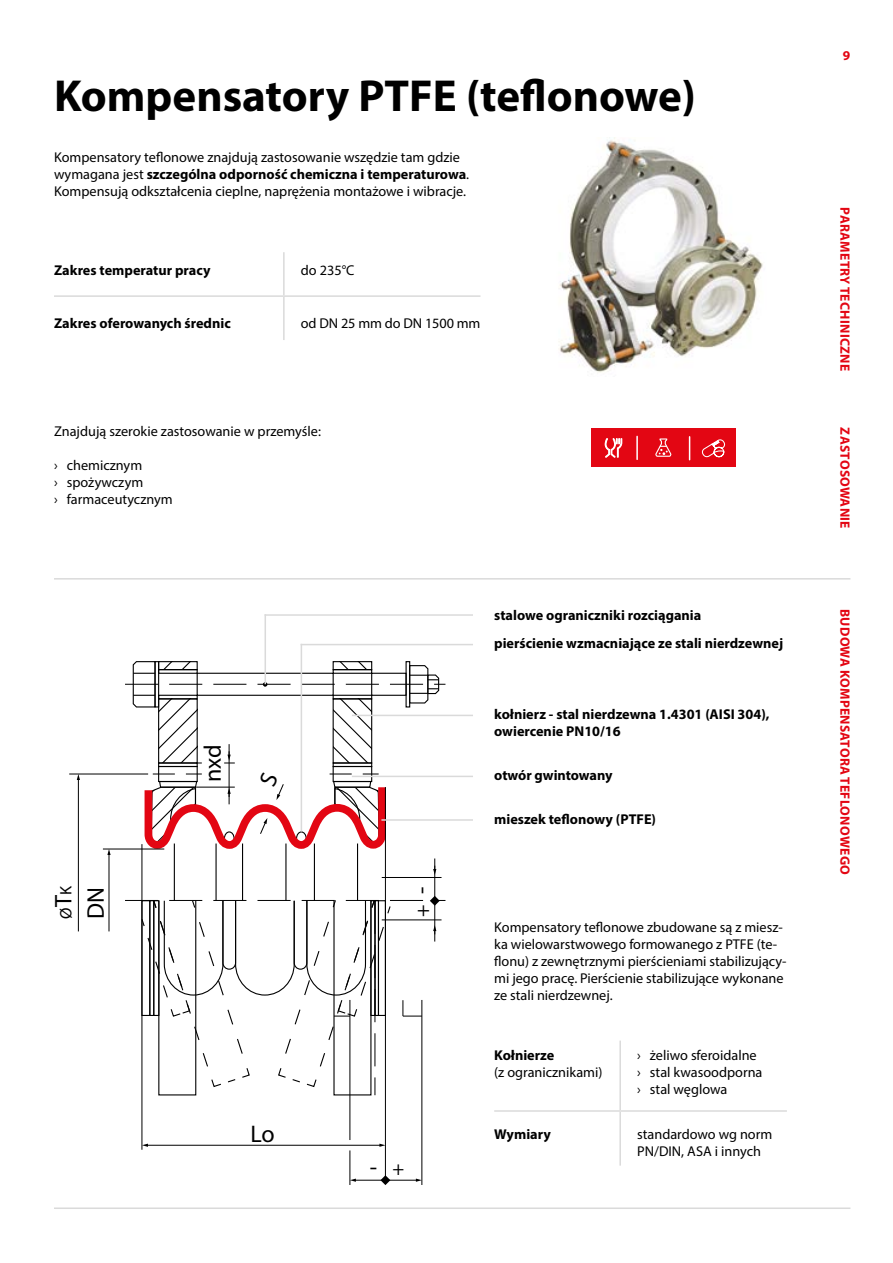
<style>
.page{position:relative;width:893px;height:1263px;background:#fff}
.page>*{position:absolute;margin:0;border:0;box-sizing:border-box;transform-origin:0 0}
.t1{font:700 45px "Myriad Pro";color:#000}
.t2{font:24.15px "Myriad Pro";letter-spacing:-.005em;color:#000}
.t3{font:21px "Myriad Pro";color:#000}
.t4{font:16.5px "Myriad Pro";color:#000}
.t5{font:14.25px/17.1px "Myriad Pro";color:#000}
.t6{font:700 14.25px/17.1px "Myriad Pro";color:#000}
.t7{font:700 13.5px "Myriad Pro";letter-spacing:.02em;color:#e30613}
.s1{font-weight:700}
.s2{font-size:24.15px}
.s3{font-size:19.8px}
</style>
<div class="page">
<img style="left:559px;top:138px;width:204px;height:235px">
<hr style="left:54px;top:1207px;width:796px;height:2px;background:#dadada">
<hr style="left:54px;top:578px;width:796px;height:2px;background:#dadada">
<hr style="left:494px;top:1110px;width:126px;height:2px;background:#dadada">
<hr style="left:620px;top:1110px;width:167px;height:2px;background:#dadada">
<hr style="left:619px;top:1112px;width:2px;height:53px;background:#dadada">
<hr style="left:619px;top:1040px;width:2px;height:70px;background:#dadada">
<div style="left:591px;top:428px;width:145px;height:39px;background:#e30613"></div>
<svg style="left:689px;top:437px;width:1px;height:23px"></svg>
<hr style="left:636px;top:436px;width:2px;height:23px;background:#fff">
<svg style="left:655px;top:438px;width:17px;height:19px"></svg>
<svg style="left:605px;top:438px;width:17px;height:19px"></svg>
<svg style="left:701px;top:439px;width:25px;height:19px"></svg>
<hr style="left:174px;top:843px;width:1px;height:58px;background:#000">
<hr style="left:215px;top:843px;width:2px;height:58px;background:#000">
<hr style="left:242px;top:843px;width:1px;height:58px;background:#000">
<hr style="left:285px;top:843px;width:1px;height:58px;background:#000">
<hr style="left:314px;top:843px;width:1px;height:58px;background:#000">
<hr style="left:357px;top:843px;width:1px;height:58px;background:#000">
<div style="left:158px;top:766px;width:40px;height:16px;border:1px solid #000"></div>
<div style="left:333px;top:766px;width:39px;height:16px;border:1px solid #000"></div>
<svg style="left:380px;top:1175px;width:10px;height:10px"></svg>
<hr style="left:69px;top:774px;width:79px;height:1px;background:#000">
<hr style="left:103px;top:849px;width:61px;height:1px;background:#000">
<hr style="left:78px;top:779px;width:1px;height:152px;background:#000">
<svg style="left:77px;top:774px;width:3px;height:6px"></svg>
<hr style="left:109px;top:854px;width:1px;height:77px;background:#000">
<svg style="left:107px;top:849px;width:4px;height:6px"></svg>
<hr style="left:142px;top:844px;width:1px;height:306px;background:#000">
<hr style="left:385px;top:787px;width:1px;height:393px;background:#000">
<svg style="left:433px;top:858px;width:3px;height:17px"></svg>
<hr style="left:382px;top:877px;width:59px;height:1px;background:#000">
<hr style="left:350px;top:1000px;width:1px;height:140px;background:#000">
<hr style="left:350px;top:1150px;width:1px;height:35px;background:#000">
<hr style="left:147px;top:1145px;width:234px;height:1px;background:#000">
<svg style="left:142px;top:1143px;width:6px;height:4px"></svg>
<svg style="left:379px;top:1143px;width:6px;height:4px"></svg>
<hr style="left:355px;top:1180px;width:62px;height:1px;background:#000">
<svg style="left:350px;top:1178px;width:6px;height:4px"></svg>
<svg style="left:416px;top:1178px;width:6px;height:4px"></svg>
<hr style="left:434px;top:866px;width:1px;height:68px;background:#000">
<svg style="left:125px;top:660px;width:320px;height:104px"></svg>
<hr style="left:229px;top:751px;width:1px;height:46px;background:#000">
<hr style="left:422px;top:1000px;width:1px;height:185px;background:#000">
<svg style="left:125px;top:896px;width:320px;height:199px"></svg>
<hr style="left:352px;top:715px;width:121px;height:1px;background:#dadada">
<hr style="left:352px;top:776px;width:121px;height:1px;background:#dadada">
<hr style="left:381px;top:819px;width:92px;height:2px;background:#dadada">
<hr style="left:265px;top:614px;width:208px;height:2px;background:#dadada">
<hr style="left:265px;top:614px;width:1px;height:70px;background:#dadada">
<hr style="left:301px;top:644px;width:172px;height:1px;background:#dadada">
<hr style="left:301px;top:644px;width:1px;height:187px;background:#dadada">
<hr style="left:54px;top:295px;width:230px;height:2px;background:#dadada">
<hr style="left:284px;top:295px;width:196px;height:2px;background:#dadada">
<hr style="left:283px;top:297px;width:2px;height:43px;background:#dadada">
<hr style="left:283px;top:252px;width:2px;height:43px;background:#dadada">
<svg style="left:139px;top:771px;width:251px;height:92px"></svg>
<h1 class="t1" style="left:54px;top:66px;width:643px">Kompensatory PTFE (teflonowe)</h1>
<p class="t5" style="left:54px;top:149px;width:417px">Kompensatory teflonowe znajdują zastosowanie wszędzie tam gdzie wymagana jest <span class="s1">szczególna odporność chemiczna i temperaturowa</span>.<br>Kompensują odkształcenia cieplne, naprężenia montażowe i wibracje.</p>
<p class="t6" style="left:54px;top:261px;width:158px">Zakres temperatur pracy</p>
<p class="t5" style="left:301px;top:262px;width:55px">do 235°C</p>
<p class="t6" style="left:54px;top:314px;width:178px">Zakres oferowanych średnic</p>
<p class="t5" style="left:301px;top:314px;width:181px">od DN 25 mm do DN 1500 mm</p>
<p class="t5" style="left:54px;top:422px;width:269px">Znajdują szerokie zastosowanie w przemyśle:</p>
<p class="t5" style="left:54px;top:456px;width:120px">› chemicznym<br>› spożywczym<br>› farmaceutycznym</p>
<p class="t4" style="left:56px;top:919px;width:34px;rotate:-90deg">Ø<span class="s2">T</span>K</p>
<h2 class="t2" style="left:81px;top:919px;width:33px;rotate:-90deg">DN</h2>
<h2 class="t2" style="left:198px;top:782px;width:39px;rotate:-90deg">nxd</h2>
<h2 class="t2" style="left:250px;top:1119px;width:26px">Lo</h2>
<h3 class="t3" style="left:409px;top:917px;width:32px;rotate:-90deg">+ <span class="s2">-</span></h3>
<h2 class="t2" style="left:370px;top:1151px;width:36px">- <span class="s3">+</span></h2>
<p class="t6" style="left:494px;top:606px;width:209px">stalowe ograniczniki rozciągania</p>
<p class="t6" style="left:494px;top:634px;width:290px">pierścienie wzmacniające ze stali nierdzewnej</p>
<p class="t6" style="left:494px;top:705px;width:277px">kołnierz - stal nierdzewna 1.4301 (AISI 304), owiercenie PN10/16</p>
<p class="t6" style="left:494px;top:766px;width:120px">otwór gwintowany</p>
<p class="t6" style="left:494px;top:810px;width:163px">mieszek teflonowy (PTFE)</p>
<p class="t5" style="left:494px;top:918px;width:294px">Kompensatory teflonowe zbudowane są z miesz&shy;ka wielowarstwowego formowanego z PTFE (te&shy;flonu) z zewnętrznymi pierścieniami stabilizujący&shy;mi jego pracę. Pierścienie stabilizujące wykonane ze stali nierdzewnej.</p>
<p class="t6" style="left:494px;top:1046px;width:62px">Kołnierze</p>
<p class="t5" style="left:494px;top:1063px;width:110px">(z ogranicznikami)</p>
<p class="t5" style="left:637px;top:1046px;width:127px">› żeliwo sferoidalne › stal kwasoodporna › stal węglowa</p>
<p class="t6" style="left:494px;top:1125px;width:58px">Wymiary</p>
<p class="t5" style="left:637px;top:1125px;width:137px">standardowo wg norm<br>PN/DIN, ASA i innych</p>
<p class="t7" style="left:843px;top:46px;width:9px">9</p>
<p class="t7" style="left:854px;top:207px;width:165px;rotate:90deg">PARAMETRY TECHINICZNE</p>
<p class="t7" style="left:854px;top:427px;width:103px;rotate:90deg">ZASTOSOWANIE</p>
<p class="t7" style="left:854px;top:609px;width:267px;rotate:90deg">BUDOWA KOMPENSATORA TEFLONOWEGO</p>
</div>
